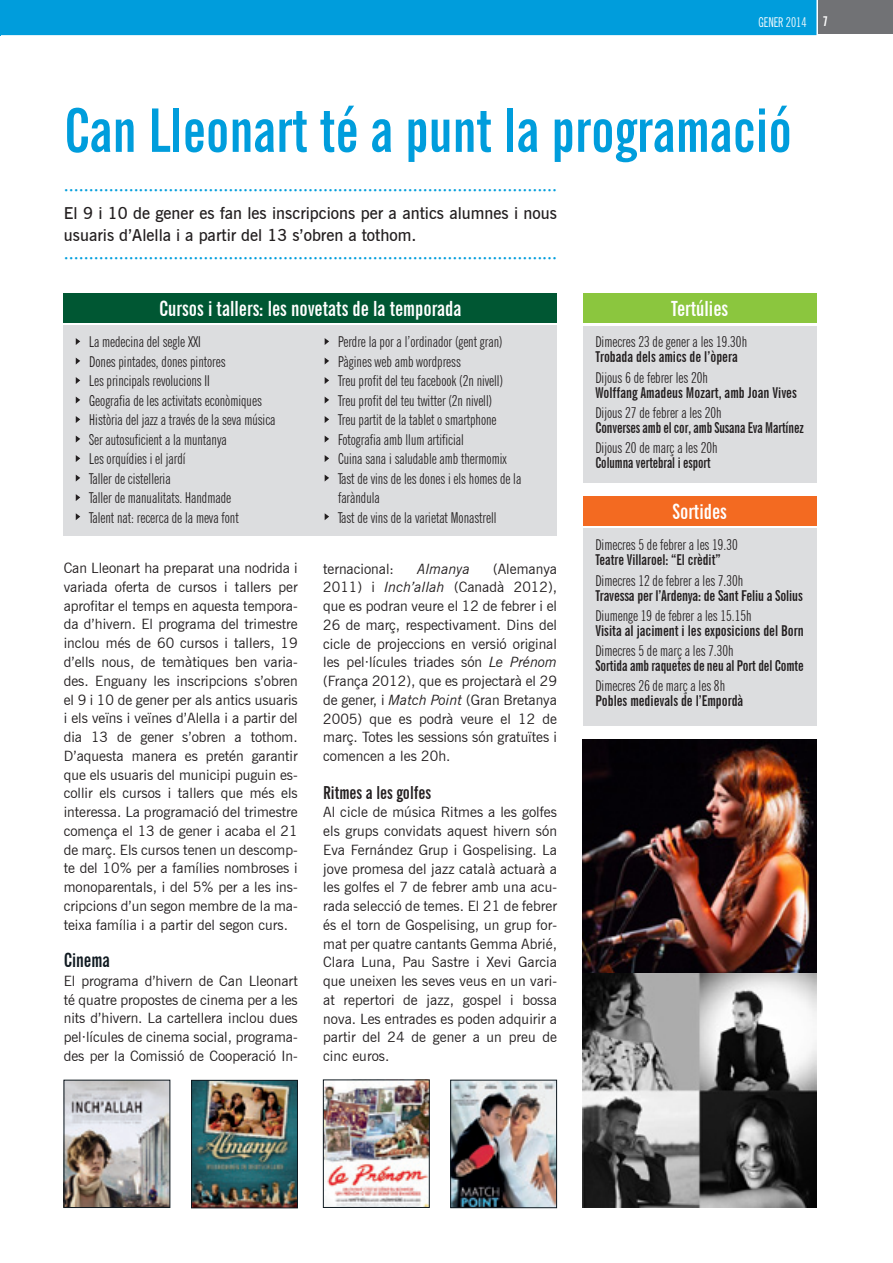
<style>
.page{position:relative;width:893px;height:1263px;background:#fff}
.page>*{position:absolute;margin:0;border:0;box-sizing:border-box;transform-origin:0 0}
.t1{font:700 extra-condensed 60px "News Gothic BT";color:#009ddc}
.t2{font:700 extra-condensed 21px "News Gothic BT";color:#fff}
.t3{font:700 extra-condensed 19.5px "News Gothic BT";color:#101a21}
.t4{font:700 extra-condensed 18px "News Gothic BT";color:#231f20}
.t5{font:600 16.5px "News Gothic BT";color:#009ddc}
.t6{font:600 16.5px/22.5px "News Gothic BT";color:#231f20}
.t7{font:extra-condensed 15px/19.5px "News Gothic BT";color:#231f20}
.t8{font:700 extra-condensed 15px "News Gothic BT";color:#231f20}
.t9{font:700 extra-condensed 15px "News Gothic BT";color:#231f20;scale:.94 1}
.t10{font:700 extra-condensed 15px "News Gothic BT";color:#231f20;scale:.96 1}
.t11{font:700 extra-condensed 15px "News Gothic BT";color:#231f20;scale:.92 1}
.t12{font:14.25px/18.8px "News Gothic BT";color:#231f20;text-align:justify}
.t13{font:italic 14.25px "News Gothic BT";color:#231f20}
.t14{font:extra-condensed 13.5px "News Gothic BT";color:#fff}
.s1{font-weight:700}
.s2{font-style:italic}
</style>
<div class="page">
<div style="left:818px;top:0;width:75px;height:34px;background:#717275"></div>
<div style="left:0;top:0;width:816px;height:35px;background:#009ddc"></div>
<div style="left:583px;top:293px;width:233px;height:30px;background:#8bc63e"></div>
<div style="left:583px;top:496px;width:233px;height:30px;background:#f36a21"></div>
<div style="left:583px;top:326px;width:233px;height:157px;background:#dcdddf"></div>
<div style="left:583px;top:529px;width:233px;height:197px;background:#dcdddf"></div>
<div style="left:64px;top:326px;width:493px;height:210px;background:#dcdddf"></div>
<div style="left:64px;top:293px;width:493px;height:30px;background:#005733"></div>
<svg style="left:325px;top:513px;width:4px;height:7px"></svg>
<svg style="left:325px;top:338px;width:4px;height:7px"></svg>
<svg style="left:325px;top:416px;width:4px;height:7px"></svg>
<svg style="left:325px;top:377px;width:4px;height:7px"></svg>
<svg style="left:325px;top:455px;width:4px;height:7px"></svg>
<svg style="left:325px;top:358px;width:4px;height:6px"></svg>
<svg style="left:325px;top:436px;width:4px;height:6px"></svg>
<svg style="left:325px;top:397px;width:4px;height:6px"></svg>
<svg style="left:325px;top:475px;width:4px;height:6px"></svg>
<svg style="left:76px;top:513px;width:4px;height:7px"></svg>
<svg style="left:76px;top:494px;width:4px;height:7px"></svg>
<svg style="left:76px;top:338px;width:4px;height:7px"></svg>
<svg style="left:76px;top:416px;width:4px;height:7px"></svg>
<svg style="left:76px;top:377px;width:4px;height:7px"></svg>
<svg style="left:76px;top:455px;width:4px;height:7px"></svg>
<svg style="left:76px;top:358px;width:4px;height:6px"></svg>
<svg style="left:76px;top:436px;width:4px;height:6px"></svg>
<svg style="left:76px;top:397px;width:4px;height:6px"></svg>
<svg style="left:76px;top:475px;width:4px;height:6px"></svg>
<img style="left:583px;top:740px;width:233px;height:468px">
<img style="left:193px;top:1082px;width:103px;height:124px">
<div style="left:191px;top:1080px;width:107px;height:128px;border:1px solid #101a21"></div>
<img style="left:66px;top:1082px;width:102px;height:124px">
<div style="left:64px;top:1080px;width:106px;height:128px;border:1px solid #101a21"></div>
<img style="left:325px;top:1082px;width:102px;height:124px">
<div style="left:323px;top:1080px;width:106px;height:128px;border:1px solid #101a21"></div>
<img style="left:452px;top:1082px;width:103px;height:124px">
<div style="left:450px;top:1080px;width:107px;height:128px;border:1px solid #101a21"></div>
<p class="t14" style="left:759px;top:14px;width:71px">GENER 2014 <span class="s1">7</span></p>
<h1 class="t1" style="left:64px;top:94px;width:730px">Can Lleonart té a punt la programació</h1>
<p class="t5" style="left:64px;top:180px;width:495px">···································································································</p>
<p class="t6" style="left:64px;top:201px;width:495px">El 9 i 10 de gener es fan les inscripcions per a antics alumnes i nous usuaris d’Alella i a partir del 13 s’obren a tothom.</p>
<p class="t5" style="left:64px;top:248px;width:495px">···································································································</p>
<h2 class="t2" style="left:159px;top:296px;width:304px">Cursos i tallers: les novetats de la temporada</h2>
<p class="t7" style="left:89px;top:332px;width:188px">La medecina del segle XXI<br>Dones pintades, dones pintores<br>Les principals revolucions II<br>Geografia de les activitats econòmiques<br>Història del jazz a través de la seva música<br>Ser autosuficient a la muntanya<br>Les orquídies i el jardí<br>Taller de cistelleria<br>Taller de manualitats. Handmade<br>Talent nat: recerca de la meva font</p>
<p class="t7" style="left:338px;top:332px;width:185px">Perdre la por a l’ordinador (gent gran)<br>Pàgines web amb wordpress<br>Treu profit del teu facebook (2n nivell)<br>Treu profit del teu twitter (2n nivell)<br>Treu partit de la tablet o smartphone Fotografia amb llum artificial<br>Cuina sana i saludable amb thermomix Tast de vins de les dones i els homes de la faràndula<br>Tast de vins de la varietat Monastrell</p>
<p class="t12" style="left:64px;top:559px;width:236px">Can Lleonart ha preparat una nodrida i variada oferta de cursos i tallers per aprofitar el temps en aquesta tempora&shy;da d’hivern. El programa del trimestre inclou més de 60 cursos i tallers, 19 d’ells nous, de temàtiques ben varia&shy;des. Enguany les inscripcions s’obren el 9 i 10 de gener per als antics usuaris i els veïns i veïnes d’Alella i a partir del dia 13 de gener s’obren a tothom.<br>D’aquesta manera es pretén garantir que els usuaris del municipi puguin es&shy;collir els cursos i tallers que més els interessa. La programació del trimestre comença el 13 de gener i acaba el 21 de març. Els cursos tenen un descomp&shy;te del 10% per a famílies nombroses i monoparentals, i del 5% per a les ins&shy;cripcions d’un segon membre de la ma&shy;teixa família i a partir del segon curs.</p>
<h3 class="t3" style="left:64px;top:948px;width:48px">Cinema</h3>
<p class="t12" style="left:64px;top:971px;width:236px">El programa d’hivern de Can Lleonart té quatre propostes de cinema per a les nits d’hivern. La cartellera inclou dues pel·lícules de cinema social, programa&shy;des per la Comissió de Cooperació In-</p>
<p class="t12" style="left:323px;top:559px;width:235px;text-indent:170px">(Alemanya 2011) i <span class="s2">Inch’allah</span> (Canadà 2012), que es podran veure el 12 de febrer i el 26 de març, respectivament. Dins del cicle de projeccions en versió original les pel·lícules triades són <span class="s2">Le Prénom </span>(França 2012), que es projectarà el 29 de gener, i <span class="s2">Match Point</span> (Gran Bretanya 2005) que es podrà veure el 12 de març. Totes les sessions són gratuïtes i comencen a les 20h.</p>
<p class="t4" style="left:323px;top:781px;width:110px">Ritmes a les golfes</p>
<p class="t12" style="left:323px;top:803px;width:235px">Al cicle de música Ritmes a les golfes els grups convidats aquest hivern són Eva Fernández Grup i Gospelising. La jove promesa del jazz català actuarà a les golfes el 7 de febrer amb una acu&shy;rada selecció de temes. El 21 de febrer és el torn de Gospelising, un grup for&shy;mat per quatre cantants Gemma Abrié, Clara Luna, Pau Sastre i Xevi Garcia que uneixen les seves veus en un vari&shy;at repertori de jazz, gospel i bossa nova. Les entrades es poden adquirir a partir del 24 de gener a un preu de cinc euros.</p>
<p class="t12" style="left:323px;top:559px;width:72px">ternacional:</p>
<p class="t13" style="left:417px;top:560px;width:54px">Almanya</p>
<h2 class="t2" style="left:671px;top:296px;width:59px">Tertúlies</h2>
<p class="t7" style="left:595px;top:332px;width:153px">Dimecres 23 de gener a les 19.30h</p>
<p class="t8" style="left:595px;top:348px;width:144px">Trobada dels amics de l’òpera</p>
<p class="t7" style="left:595px;top:367px;width:114px">Dijous 6 de febrer les 20h</p>
<p class="t8" style="left:595px;top:383px;width:203px">Wolffang Amadeus Mozart, amb Joan Vives</p>
<p class="t7" style="left:595px;top:403px;width:128px">Dijous 27 de febrer a les 20h</p>
<p class="t9" style="left:595px;top:418px;width:223px">Converses amb el cor, amb Susana Eva Martínez</p>
<p class="t7" style="left:595px;top:438px;width:124px">Dijous 20 de març a les 20h</p>
<p class="t11" style="left:595px;top:454px;width:127px">Columna vertebral i esport</p>
<h2 class="t2" style="left:672px;top:499px;width:56px">Sortides</h2>
<p class="t7" style="left:595px;top:535px;width:144px">Dimecres 5 de febrer a les 19.30</p>
<p class="t8" style="left:595px;top:551px;width:127px">Teatre Villaroel: “El crèdit”</p>
<p class="t7" style="left:595px;top:570px;width:149px">Dimecres 12 de febrer a les 7.30h</p>
<p class="t8" style="left:595px;top:586px;width:209px">Travessa per l’Ardenya: de Sant Feliu a Solius</p>
<p class="t7" style="left:595px;top:606px;width:158px">Diumenge 19 de febrer a les 15.15h</p>
<p class="t8" style="left:595px;top:621px;width:210px">Visita al jaciment i les exposicions del Born</p>
<p class="t7" style="left:595px;top:641px;width:140px">Dimecres 5 de març a les 7.30h</p>
<p class="t10" style="left:595px;top:657px;width:219px">Sortida amb raquetes de neu al Port del Comte</p>
<p class="t7" style="left:595px;top:676px;width:131px">Dimecres 26 de març a les 8h</p>
<p class="t8" style="left:595px;top:692px;width:149px">Pobles medievals de l’Empordà</p>
</div>
